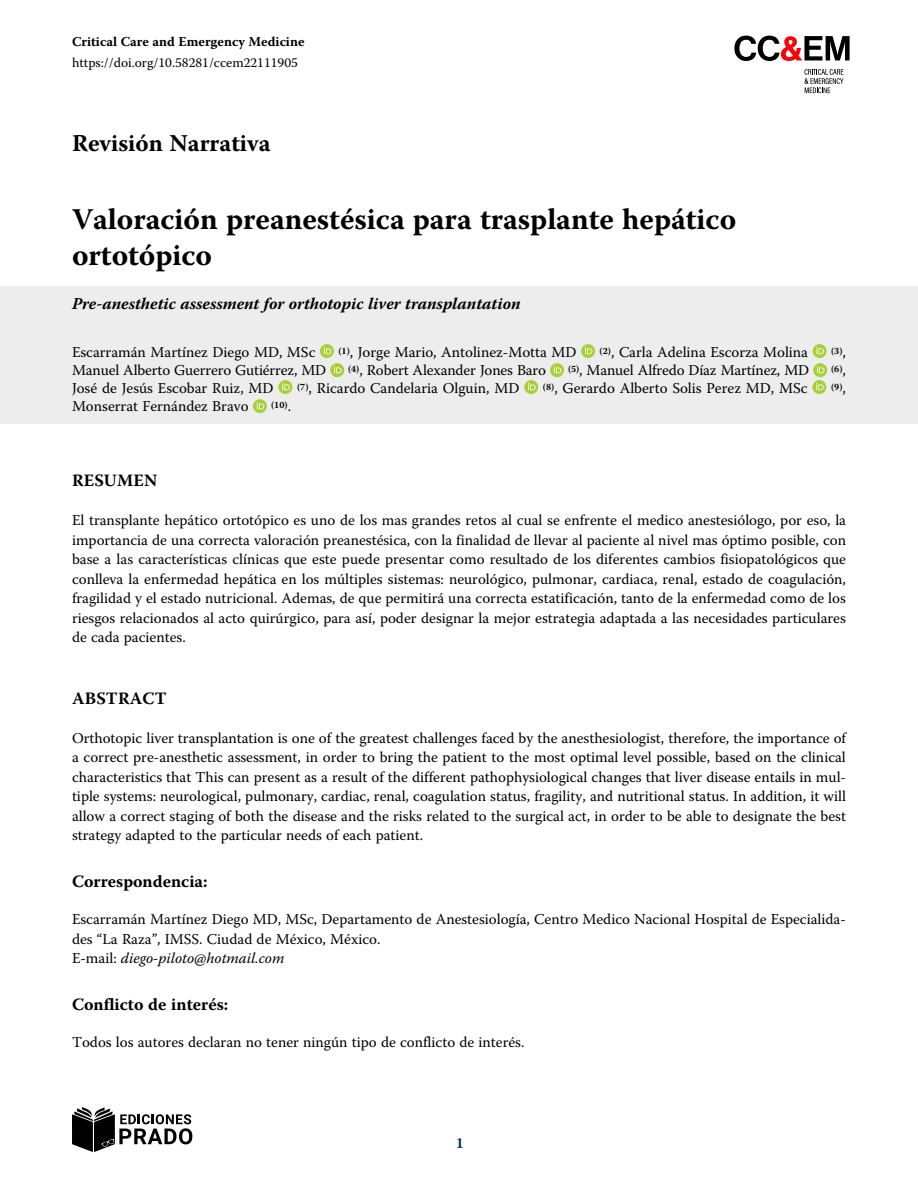
<style>
.page{position:relative;width:918px;height:1188px;background:#fff}
.page>*{position:absolute;margin:0;border:0;box-sizing:border-box;transform-origin:0 0}
.Capitulo{font:700 30px/36px "Warnock Pro";color:#000}
.Revision{font:700 24px "Warnock Pro";color:#000}
.Dig-1-centro-versal{font:700 17.25px "Warnock Pro";color:#000}
.Dig-1-_Resumen{font:700 17.25px "Warnock Pro";letter-spacing:.01em;color:#000}
.Cap-Traduccion{font:italic 700 16.5px "Warnock Pro";color:#000}
.Pfo-s-san{font:15px/19.5px "Warnock Pro";color:#000;text-align:justify}
.Autores{font:15px "Warnock Pro";color:#000}
.Pfo-s-san-2{font:italic 15px "Warnock Pro";color:#000}
.t1{font:700 15px "Warnock Pro";color:#00345f}
.DOI{font:13.5px "Warnock Pro";color:#000}
.Nombre_Revista{font:700 13.5px "Warnock Pro";color:#000}
.Autores-2{font:700 9.45px "Warnock Pro";color:#000}
.s1{font-weight:400;font-size:15px}
.s2{font-style:normal}
</style>
<div class="page">
<div style="left:0;top:286px;width:918px;height:138px;background:#ededed"></div>
<svg style="left:320px;top:344px;width:14px;height:14px"></svg>
<svg style="left:324px;top:347px;width:7px;height:7px"></svg>
<div style="left:581px;top:344px;width:14px;height:14px;background:#a6cf38;border-radius:50%"></div>
<svg style="left:585px;top:347px;width:7px;height:7px"></svg>
<svg style="left:813px;top:344px;width:14px;height:14px"></svg>
<svg style="left:816px;top:347px;width:8px;height:7px"></svg>
<div style="left:330px;top:363px;width:14px;height:14px;background:#a6cf38;border-radius:50%"></div>
<svg style="left:334px;top:366px;width:8px;height:7px"></svg>
<svg style="left:550px;top:363px;width:14px;height:14px"></svg>
<svg style="left:554px;top:366px;width:7px;height:7px"></svg>
<div style="left:813px;top:363px;width:14px;height:14px;background:#a6cf38;border-radius:50%"></div>
<svg style="left:817px;top:366px;width:8px;height:7px"></svg>
<svg style="left:278px;top:380px;width:14px;height:14px"></svg>
<svg style="left:282px;top:383px;width:8px;height:7px"></svg>
<div style="left:524px;top:380px;width:14px;height:14px;background:#a6cf38;border-radius:50%"></div>
<svg style="left:528px;top:383px;width:8px;height:7px"></svg>
<svg style="left:812px;top:380px;width:14px;height:14px"></svg>
<svg style="left:816px;top:383px;width:8px;height:7px"></svg>
<svg style="left:253px;top:399px;width:14px;height:14px"></svg>
<svg style="left:257px;top:402px;width:7px;height:7px"></svg>
<svg style="left:72px;top:1107px;width:120px;height:45px"></svg>
<svg style="left:804px;top:69px;width:40px;height:24px"></svg>
<svg style="left:734px;top:36px;width:116px;height:25px"></svg>
<p class="Nombre_Revista" style="left:72px;top:34px;width:234px">Critical Care and Emergency Medicine</p>
<p class="DOI" style="left:72px;top:55px;width:227px">https://doi.org/10.58281/ccem22111905</p>
<p class="Revision" style="left:72px;top:129px;width:200px">Revisión Narrativa</p>
<p class="Capitulo" style="left:72px;top:201px;width:666px">Valoración preanestésica para trasplante hepático ortotópico</p>
<p class="Cap-Traduccion" style="left:72px;top:294px;width:450px">Pre-anesthetic assessment for orthotopic liver transplantation</p>
<p class="Autores" style="left:72px;top:343px;width:245px">Escarramán Martínez Diego MD, MSc</p>
<p class="Autores" style="left:338px;top:343px;width:240px"><sup>(1)</sup>, Jorge Mario, Antolinez-Motta MD</p>
<p class="Autores" style="left:600px;top:343px;width:210px"><sup>(2)</sup>, Carla Adelina Escorza Molina</p>
<p class="Autores-2" style="left:831px;top:345px;width:16px">(3)<span class="s1">,</span></p>
<p class="Autores" style="left:72px;top:361px;width:256px">Manuel Alberto Guerrero Gutiérrez, MD</p>
<p class="Autores" style="left:348px;top:361px;width:199px"><sup>(4)</sup>, Robert Alexander Jones Baro</p>
<p class="Autores" style="left:568px;top:361px;width:243px"><sup>(5)</sup>, Manuel Alfredo Díaz Martínez, MD</p>
<p class="Autores-2" style="left:831px;top:363px;width:16px">(6)<span class="s1">,</span></p>
<p class="Autores" style="left:72px;top:379px;width:203px">José de Jesús Escobar Ruiz, MD</p>
<p class="Autores" style="left:297px;top:379px;width:224px"><sup>(7)</sup>, Ricardo Candelaria Olguin, MD</p>
<p class="Autores" style="left:543px;top:379px;width:266px"><sup>(8)</sup>, Gerardo Alberto Solis Perez MD, MSc</p>
<p class="Autores-2" style="left:831px;top:381px;width:16px">(9)<span class="s1">,</span></p>
<p class="Autores" style="left:72px;top:397px;width:178px">Monserrat Fernández Bravo</p>
<p class="Autores-2" style="left:271px;top:399px;width:21px">(10)<span class="s1">.</span></p>
<p class="Dig-1-_Resumen" style="left:72px;top:470px;width:87px">RESUMEN</p>
<p class="Pfo-s-san" style="left:72px;top:510px;width:776px">El transplante hepático ortotópico es uno de los mas grandes retos al cual se enfrente el medico anestesiólogo, por eso, la importancia de una correcta valoración preanestésica, con la finalidad de llevar al paciente al nivel mas óptimo posible, con base a las características clínicas que este puede presentar como resultado de los diferentes cambios fisiopatológicos que conlleva la enfermedad hepática en los múltiples sistemas: neurológico, pulmonar, cardiaca, renal, estado de coagulación, fragilidad y el estado nutricional. Ademas, de que permitirá una correcta estatificación, tanto de la enfermedad como de los riesgos relacionados al acto quirúrgico, para así, poder designar la mejor estrategia adaptada a las necesidades particulares de cada pacientes.</p>
<p class="Dig-1-_Resumen" style="left:72px;top:688px;width:96px">ABSTRACT</p>
<p class="Pfo-s-san" style="left:72px;top:728px;width:776px">Orthotopic liver transplantation is one of the greatest challenges faced by the anesthesiologist, therefore, the importance of a correct pre-anesthetic assessment, in order to bring the patient to the most optimal level possible, based on the clinical characteristics that This can present as a result of the different pathophysiological changes that liver disease entails in mul&shy;tiple systems: neurological, pulmonary, cardiac, renal, coagulation status, fragility, and nutritional status. In addition, it will allow a correct staging of both the disease and the risks related to the surgical act, in order to be able to designate the best strategy adapted to the particular needs of each patient.</p>
<p class="Dig-1-centro-versal" style="left:72px;top:871px;width:137px">Correspondencia:</p>
<p class="Pfo-s-san" style="left:72px;top:909px;width:776px">Escarramán Martínez Diego MD, MSc, Departamento de Anestesiología, Centro Medico Nacional Hospital de Especialida&shy;des “La Raza”, IMSS. Ciudad de México, México.</p>
<p class="Pfo-s-san-2" style="left:72px;top:949px;width:214px"><span class="s2">E-mail:</span> diego-piloto@hotmail.com</p>
<p class="Dig-1-centro-versal" style="left:72px;top:994px;width:158px">Conflicto de interés:</p>
<p class="Pfo-s-san" style="left:72px;top:1032px;width:454px">Todos los autores declaran no tener ningún tipo de conflicto de interés.</p>
<p class="t1" style="left:456px;top:1134px;width:10px">1</p>
</div>
